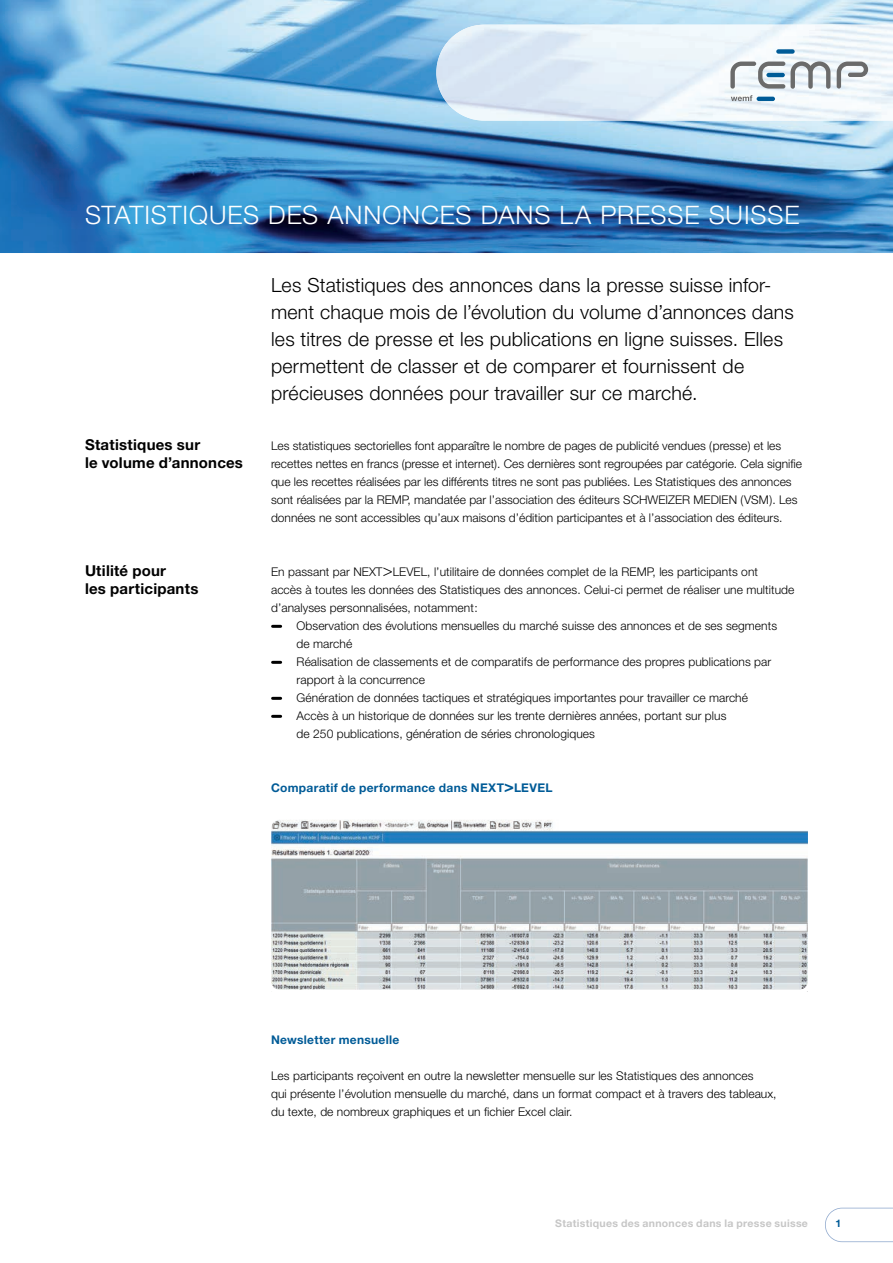
<style>
.page{position:relative;width:893px;height:1263px;background:#fff}
.page>*{position:absolute;margin:0;border:0;box-sizing:border-box;transform-origin:0 0}
.t1{font:300 25.5px "Helvetica Neue LT Std";letter-spacing:.035em;color:#fff}
.t2{font:300 19.5px/27px "Helvetica Neue LT Std";letter-spacing:.01em;color:#000}
.t3{font:700 15px/18px "Helvetica Neue LT Std";letter-spacing:.015em;color:#000}
.t4{font:300 12px/18px "Helvetica Neue LT Std";letter-spacing:.005em;color:#000}
.t5{font:700 12px "Helvetica Neue LT Std";letter-spacing:.025em;color:#005b97}
.t6{font:700 10.5px "Helvetica Neue LT Std";letter-spacing:.03em;color:#c6c6c6}
.t7{font:700 10.5px "Helvetica Neue LT Std";color:#005b97}
.s1{font-size:16.5px}
</style>
<div class="page">
<svg style="left:825px;top:1208px;width:68px;height:34px"></svg>
<img style="left:0;top:0;width:893px;height:253px">
<img style="left:272px;top:820px;width:535px;height:169px">
<img style="left:436px;top:25px;width:457px;height:96px">
<div style="left:776px;top:49px;width:19px;height:5px;background:#005b97;border-radius:2px"></div>
<hr style="left:757px;top:97px;width:18px;height:4px;background:#005b97;border-radius:2px">
<svg style="left:731px;top:95px;width:21px;height:6px"></svg>
<svg style="left:837px;top:62px;width:31px;height:27px"></svg>
<svg style="left:730px;top:61px;width:100px;height:28px"></svg>
<hr style="left:766px;top:73px;width:19px;height:4px;background:#005b97;border-radius:2px">
<svg style="left:273px;top:625px;width:8px;height:3px"></svg>
<svg style="left:273px;top:661px;width:8px;height:3px"></svg>
<svg style="left:273px;top:697px;width:8px;height:3px"></svg>
<svg style="left:273px;top:715px;width:8px;height:3px"></svg>
<div style="left:267px;top:815px;width:545px;height:179px;border:4px solid #fff;border-radius:11px"></div>
<h1 class="t1" style="left:85px;top:199px;width:716px">STATISTIQUES DES ANNONCES DANS LA PRESSE SUISSE</h1>
<p class="t3" style="left:85px;top:435px;width:159px">Statistiques sur<br>le volume d’annonces</p>
<p class="t3" style="left:85px;top:561px;width:115px">Utilité pour<br>les participants</p>
<p class="t2" style="left:271px;top:271px;width:524px">Les Statistiques des annonces dans la presse suisse infor&shy;ment chaque mois de l’évolution du volume d’annonces dans les titres de presse et les publications en ligne suisses. Elles permettent de classer et de comparer et fournissent de précieuses données pour travailler sur ce marché.</p>
<p class="t4" style="left:271px;top:436px;width:532px">Les statistiques sectorielles font apparaître le nombre de pages de publicité vendues (presse) et les recettes nettes en francs (presse et internet). Ces dernières sont regroupées par catégorie. Cela signifie que les recettes réalisées par les différents titres ne sont pas publiées. Les Statistiques des annonces sont réalisées par la REMP, mandatée par l’association des éditeurs SCHWEIZER MEDIEN (VSM). Les données ne sont accessibles qu’aux maisons d’édition participantes et à l’association des éditeurs.</p>
<p class="t4" style="left:271px;top:562px;width:525px">En passant par NEXT<span class="s1">&gt;</span>LEVEL, l’utilitaire de données complet de la REMP, les participants ont<br>accès à toutes les données des Statistiques des annonces. Celui-ci permet de réaliser une multitude d’analyses personnalisées, notamment:</p>
<p class="t4" style="left:297px;top:616px;width:482px">Observation des évolutions mensuelles du marché suisse des annonces et de ses segments de marché<br>Réalisation de classements et de comparatifs de performance des propres publications par rapport à la concurrence<br>Génération de données tactiques et stratégiques importantes pour travailler ce marché Accès à un historique de données sur les trente dernières années, portant sur plus<br>de 250 publications, génération de séries chronologiques</p>
<p class="t5" style="left:271px;top:780px;width:283px">Comparatif de performance dans NEXT<span class="s1">&gt;</span>LEVEL</p>
<p class="t5" style="left:271px;top:1032px;width:130px">Newsletter mensuelle</p>
<p class="t4" style="left:271px;top:1066px;width:507px">Les participants reçoivent en outre la newsletter mensuelle sur les Statistiques des annonces<br>qui présente l’évolution mensuelle du marché, dans un format compact et à travers des tableaux, du texte, de nombreux graphiques et un fichier Excel clair.</p>
<p class="t6" style="left:555px;top:1217px;width:254px">Statistiques des annonces dans la presse suisse</p>
<p class="t7" style="left:836px;top:1217px;width:7px">1</p>
</div>
